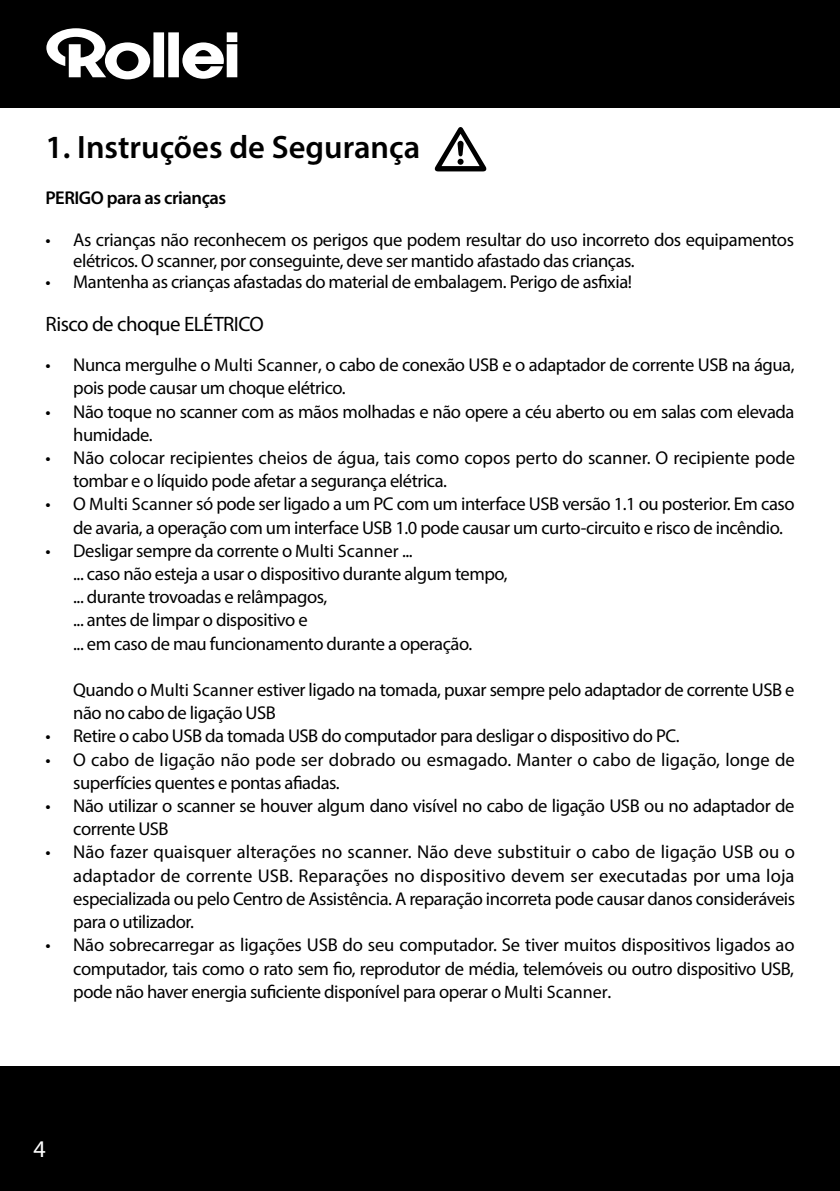
<style>
.page{position:relative;width:840px;height:1191px;background:#fff}
.page>*{position:absolute;margin:0;border:0;box-sizing:border-box;transform-origin:0 0}
.t1{font:600 32.4px "Myriad Pro";color:#000}
.t2{font:24px "Myriad Pro";color:#fff}
.t3{font:20.8px "Myriad Pro";letter-spacing:-.025em;color:#000}
.t4{font:18.6px/23.2px "Myriad Pro";letter-spacing:-.025em;color:#000}
.t5{font:18.6px/23.2px "Myriad Pro";letter-spacing:-.005em;color:#000}
.t6{font:18.6px/23.2px "Myriad Pro";color:#000}
.t7{font:600 18.6px "Myriad Pro";letter-spacing:-.025em;color:#000}
.s1{font-size:18px}
</style>
<div class="page">
<div style="left:0;top:1066px;width:839px;height:125px;background:#000"></div>
<div style="left:0;top:0;width:839px;height:108px;background:#000"></div>
<svg style="left:46px;top:28px;width:191px;height:51px"></svg>
<svg style="left:434px;top:127px;width:52px;height:44px"></svg>
<h1 class="t1" style="left:45px;top:126px;width:376px">1. Instruções de Segurança</h1>
<p class="t7" style="left:45px;top:186px;width:182px">PERIGO para as crianças</p>
<p class="t4" style="left:73px;top:229px;width:721px;line-height:20.8px;text-indent:-28px">• As crianças não reconhecem os perigos que podem resultar do uso incorreto dos equipamentos elétricos. O scanner, por conseguinte, deve ser mantido afastado das crianças.</p>
<p class="t4" style="left:45px;top:269px;width:588px">• Mantenha as crianças afastadas do material de embalagem. Perigo de asfixia!</p>
<p class="t3" style="left:45px;top:311px;width:220px">Risco de choque ELÉTRICO</p>
<p class="t4" style="left:73px;top:353px;width:722px;text-indent:-28px">• Nunca mergulhe o <span class="s1">Multi Scanner</span>, o cabo de conexão USB e o adaptador de corrente USB na água, pois pode causar um choque elétrico.</p>
<p class="t4" style="left:73px;top:399px;width:722px;text-indent:-28px">• Não toque no scanner com as mãos molhadas e não opere a céu aberto ou em salas com elevada humidade.</p>
<p class="t5" style="left:73px;top:446px;width:723px;text-indent:-28px">• Não colocar recipientes cheios de água, tais como copos perto do scanner. O recipiente pode tombar e o líquido pode afetar a segurança elétrica.</p>
<p class="t4" style="left:73px;top:492px;width:722px;text-indent:-28px">• O <span class="s1">Multi Scanner</span> só pode ser ligado a um PC com um interface USB versão 1.1 ou posterior. Em caso de avaria, a operação com um interface USB 1.0 pode causar um curto-circuito e risco de incêndio.</p>
<p class="t4" style="left:73px;top:538px;width:435px;text-indent:-28px">• Desligar sempre da corrente o <span class="s1">Multi Scanner</span> ...<br>... caso não esteja a usar o dispositivo durante algum tempo, ... durante trovoadas e relâmpagos,<br>... antes de limpar o dispositivo e<br>... em caso de mau funcionamento durante a operação.</p>
<p class="t4" style="left:73px;top:678px;width:722px">Quando o <span class="s1">Multi Scanner</span> estiver ligado na tomada, puxar sempre pelo adaptador de corrente USB e não no cabo de ligação USB</p>
<p class="t4" style="left:45px;top:724px;width:635px">• Retire o cabo USB da tomada USB do computador para desligar o dispositivo do PC.</p>
<p class="t6" style="left:73px;top:747px;width:722px;text-indent:-28px">• O cabo de ligação não pode ser dobrado ou esmagado. Manter o cabo de ligação, longe de superfícies quentes e pontas afiadas.</p>
<p class="t4" style="left:73px;top:794px;width:722px;text-indent:-28px">• Não utilizar o scanner se houver algum dano visível no cabo de ligação USB ou no adaptador de corrente USB</p>
<p class="t4" style="left:73px;top:840px;width:723px;text-align:justify;text-indent:-28px">• Não fazer quaisquer alterações no scanner. Não deve substituir o cabo de ligação USB ou o adaptador de corrente USB. Reparações no dispositivo devem ser executadas por uma loja especializada ou pelo Centro de Assistência. A reparação incorreta pode causar danos consideráveis para o utilizador.</p>
<p class="t4" style="left:73px;top:933px;width:722px;text-align:justify;text-indent:-28px">• Não sobrecarregar as ligações USB do seu computador. Se tiver muitos dispositivos ligados ao computador, tais como o rato sem fio, reprodutor de média, telemóveis ou outro dispositivo USB, pode não haver energia suficiente disponível para operar o <span class="s1">Multi Scanner</span>.</p>
<p class="t2" style="left:33px;top:1134px;width:14px">4</p>
</div>
